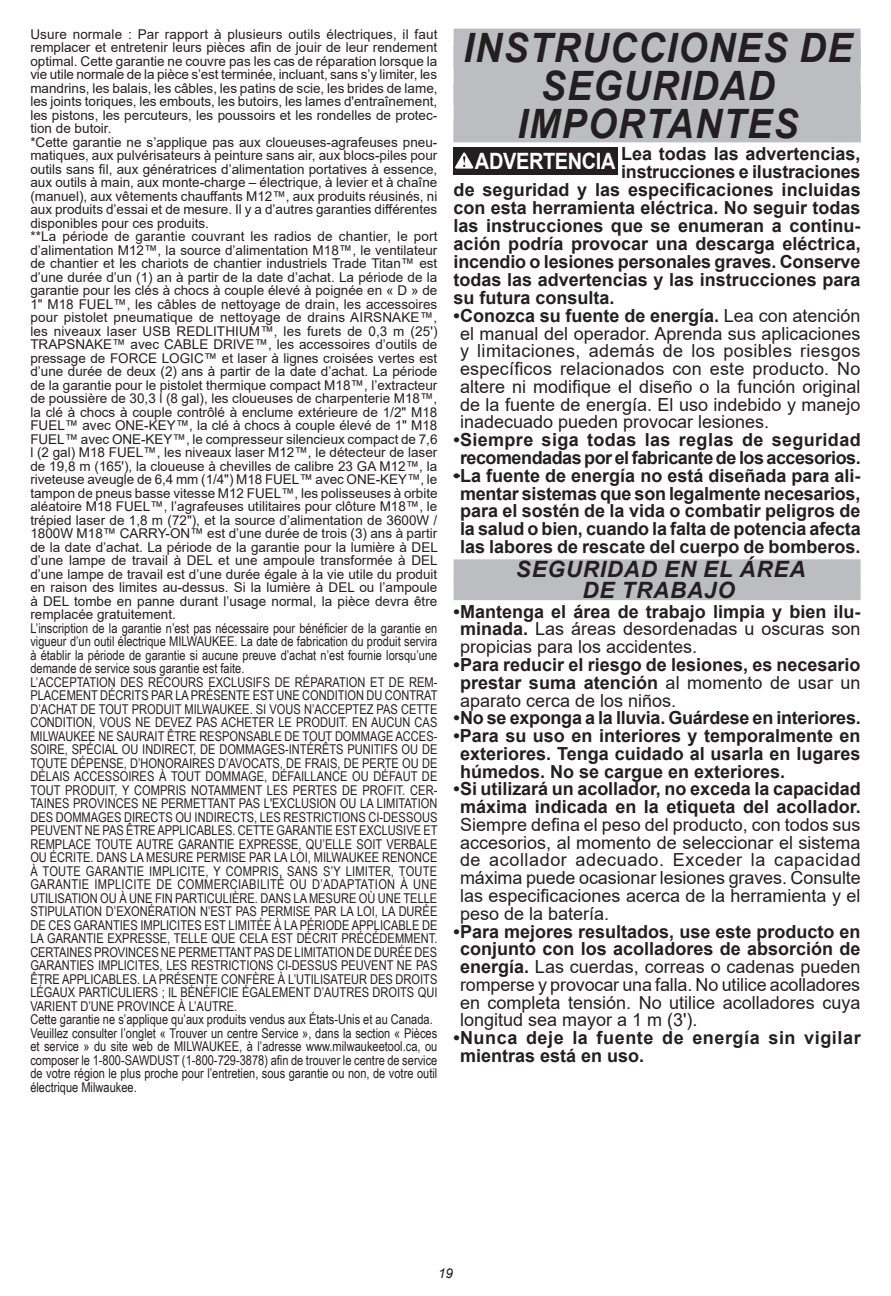
<style>
.page{position:relative;width:891px;height:1296px;background:#fff}
.page>*{position:absolute;margin:0;border:0;box-sizing:border-box;transform-origin:0 0}
.Reverse_Headings_2-l{font:italic 700 40.5px "Arial";letter-spacing:.035em;color:#231f20;scale:.92 1}
.Reverse_Headings_2-l-2{font:italic 700 22.5px/20.2px "Arial";letter-spacing:.035em;color:#231f20;text-align:center}
.t1{font:700 22.5px "Arial";letter-spacing:-.02em;color:#fff;scale:.89 1}
.UL_Warning{font:18px/17.8px "Arial";color:#231f20;text-align:justify}
.Warning{font:700 18px/17.8px "Arial";color:#231f20;text-align:justify}
.Hanging_indent{font:18px/17.8px "Arial";color:#231f20;text-align:justify}
.UL_Warning-2{font:700 18px/17.8px "Arial";color:#231f20;text-align:center}
.Body_text{font:700 18px/17.8px "Arial";color:#231f20;text-align:justify}
.UL_Warning-3{font:700 18px/17.8px "Arial";letter-spacing:-.025em;color:#231f20;text-align:center}
.UL_Warning-4{font:700 18px/17.8px "Arial";letter-spacing:.03em;color:#231f20}
.Body_text-2{font:13.5px/13.5px "Arial";color:#231f20;text-align:justify}
.Body_text-3{font:13.5px/13.5px "Arial Narrow";color:#231f20;text-align:justify}
.t2{font:italic 13.5px "Arial";color:#231f20}
.s1{font-weight:700}
.s2{font-weight:400}
</style>
<div class="page">
<div style="left:454px;top:29px;width:407px;height:38px;background:#bcbdc0"></div>
<div style="left:454px;top:66px;width:407px;height:38px;background:#bcbdc0"></div>
<div style="left:454px;top:104px;width:407px;height:38px;background:#bcbdc0"></div>
<div style="left:454px;top:559px;width:407px;height:21px;background:#bcbdc0"></div>
<div style="left:454px;top:579px;width:407px;height:21px;background:#bcbdc0"></div>
<div style="left:454px;top:147px;width:164px;height:27px;background:#231f20"></div>
<svg style="left:455px;top:153px;width:18px;height:16px"></svg>
<svg style="left:454px;top:475px;width:6px;height:2px"></svg>
<p class="Body_text-2" style="left:30px;top:27px;width:409px">Usure normale : Par rapport à plusieurs outils électriques, il faut remplacer et entretenir leurs pièces afin de jouir de leur rendement optimal. Cette garantie ne couvre pas les cas de réparation lorsque la vie utile normale de la pièce s’est terminée, incluant, sans s’y limiter, les mandrins, les balais, les câbles, les patins de scie, les brides de lame, les joints toriques, les embouts, les butoirs, les lames d'entraînement, les pistons, les percuteurs, les poussoirs et les rondelles de protec&shy;tion de butoir.</p>
<p class="Body_text-2" style="left:30px;top:135px;width:409px">*Cette garantie ne s’applique pas aux cloueuses-agrafeuses pneu&shy;matiques, aux pulvérisateurs à peinture sans air, aux blocs-piles pour outils sans fil, aux génératrices d’alimentation portatives à essence, aux outils à main, aux monte-charge – électrique, à levier et à chaîne (manuel), aux vêtements chauffants M12™, aux produits réusinés, ni aux produits d’essai et de mesure. Il y a d’autres garanties différentes disponibles pour ces produits.</p>
<p class="Body_text-2" style="left:30px;top:230px;width:409px">**La période de garantie couvrant les radios de chantier, le port d’alimentation M12™, la source d’alimentation M18™, le ventilateur de chantier et les chariots de chantier industriels Trade Titan™ est d’une durée d’un (1) an à partir de la date d’achat. La période de la garantie pour les clés à chocs à couple élevé à poignée en « D » de 1" M18 FUEL™, les câbles de nettoyage de drain, les accessoires pour pistolet pneumatique de nettoyage de drains AIRSNAKE™, les niveaux laser USB REDLITHIUM™, les furets de 0,3 m (25')<br>TRAPSNAKE™ avec CABLE DRIVE™, les accessoires d’outils de pressage de FORCE LOGIC™ et laser à lignes croisées vertes est d’une durée de deux (2) ans à partir de la date d’achat. La période de la garantie pour le pistolet thermique compact M18™, l’extracteur de poussière de 30,3 l (8 gal), les cloueuses de charpenterie M18™, la clé à chocs à couple contrôlé à enclume extérieure de 1/2" M18<br>FUEL™ avec ONE-KEY™, la clé à chocs à couple élevé de 1" M18<br>FUEL™ avec ONE-KEY™, le compresseur silencieux compact de 7,6 l (2 gal) M18 FUEL™, les niveaux laser M12™, le détecteur de laser de 19,8 m (165'), la cloueuse à chevilles de calibre 23 GA M12™, la riveteuse aveugle de 6,4 mm (1/4") M18 FUEL™ avec ONE-KEY™, le tampon de pneus basse vitesse M12 FUEL™, les polisseuses à orbite aléatoire M18 FUEL™, l’agrafeuses utilitaires pour clôture M18™, le trépied laser de 1,8 m (72"), et la source d’alimentation de 3600W / 1800W M18™ CARRY-ON™ est d’une durée de trois (3) ans à partir de la date d’achat. La période de la garantie pour la lumière à DEL d’une lampe de travail à DEL et une ampoule transformée à DEL d’une lampe de travail est d’une durée égale à la vie utile du produit en raison des limites au-dessus. Si la lumière à DEL ou l’ampoule à DEL tombe en panne durant l’usage normal, la pièce devra être remplacée gratuitement.</p>
<p class="Body_text-3" style="left:30px;top:621px;width:409px">L’inscription de la garantie n’est pas nécessaire pour bénéficier de la garantie en vigueur d’un outil électrique MILWAUKEE. La date de fabrication du produit servira à établir la période de garantie si aucune preuve d’achat n’est fournie lorsqu’une demande de service sous garantie est faite.</p>
<p class="Body_text-3" style="left:30px;top:675px;width:409px">L’ACCEPTATION DES RECOURS EXCLUSIFS DE RÉPARATION ET DE REM-PLACEMENT DÉCRITS PAR LA PRÉSENTE EST UNE CONDITION DU CONTRAT D’ACHAT DE TOUT PRODUIT MILWAUKEE. SI VOUS N’ACCEPTEZ PAS CETTE CONDITION, VOUS NE DEVEZ PAS ACHETER LE PRODUIT. EN AUCUN CAS MILWAUKEE NE SAURAIT ÊTRE RESPONSABLE DE TOUT DOMMAGE ACCES-SOIRE, SPÉCIAL OU INDIRECT, DE DOMMAGES-INTÉRÊTS PUNITIFS OU DE TOUTE DÉPENSE, D’HONORAIRES D’AVOCATS, DE FRAIS, DE PERTE OU DE DÉLAIS ACCESSOIRES À TOUT DOMMAGE, DÉFAILLANCE OU DÉFAUT DE TOUT PRODUIT, Y COMPRIS NOTAMMENT LES PERTES DE PROFIT. CER-TAINES PROVINCES NE PERMETTANT PAS L'EXCLUSION OU LA LIMITATION DES DOMMAGES DIRECTS OU INDIRECTS, LES RESTRICTIONS CI-DESSOUS PEUVENT NE PAS ÊTRE APPLICABLES. CETTE GARANTIE EST EXCLUSIVE ET REMPLACE TOUTE AUTRE GARANTIE EXPRESSE, QU’ELLE SOIT VERBALE OU ÉCRITE. DANS LA MESURE PERMISE PAR LA LOI, MILWAUKEE RENONCE À TOUTE GARANTIE IMPLICITE, Y COMPRIS, SANS S’Y LIMITER, TOUTE GARANTIE IMPLICITE DE COMMERCIABILITÉ OU D’ADAPTATION À UNE UTILISATION OU À UNE FIN PARTICULIÈRE. DANS LA MESURE OÙ UNE TELLE STIPULATION D’EXONÉRATION N’EST PAS PERMISE PAR LA LOI, LA DURÉE DE CES GARANTIES IMPLICITES EST LIMITÉE À LA PÉRIODE APPLICABLE DE LA GARANTIE EXPRESSE, TELLE QUE CELA EST DÉCRIT PRÉCÉDEMMENT.<br>CERTAINES PROVINCES NE PERMETTANT PAS DE LIMITATION DE DURÉE DES GARANTIES IMPLICITES, LES RESTRICTIONS CI-DESSUS PEUVENT NE PAS ÊTRE APPLICABLES. LA PRÉSENTE CONFÈRE À L’UTILISATEUR DES DROITS LÉGAUX PARTICULIERS ; IL BÉNÉFICIE ÉGALEMENT D’AUTRES DROITS QUI VARIENT D’UNE PROVINCE À L’AUTRE.</p>
<p class="Body_text-3" style="left:30px;top:1012px;width:404px">Cette garantie ne s’applique qu’aux produits vendus aux États-Unis et au Canada.</p>
<p class="Body_text-3" style="left:30px;top:1026px;width:409px">Veuillez consulter l’onglet « Trouver un centre Service », dans la section « Pièces et service » du site web de MILWAUKEE, à l’adresse www.milwaukeetool.ca, ou composer le 1-800-SAWDUST (1-800-729-3878) afin de trouver le centre de service de votre région le plus proche pour l’entretien, sous garantie ou non, de votre outil électrique Milwaukee.</p>
<p class="Reverse_Headings_2-l" style="left:463px;top:21px;width:424px">INSTRUCCIONES DE</p>
<p class="Reverse_Headings_2-l" style="left:541px;top:59px;width:256px">SEGURIDAD</p>
<p class="Reverse_Headings_2-l" style="left:518px;top:96px;width:307px">IMPORTANTES</p>
<p class="t1" style="left:475px;top:146px;width:159px">ADVERTENCIA</p>
<p class="Warning" style="left:621px;top:145px;width:241px">Lea todas las advertencias,</p>
<p class="Warning" style="left:621px;top:163px;width:241px">instrucciones e ilustraciones</p>
<p class="Warning" style="left:454px;top:181px;width:409px">de seguridad y las especificaciones incluidas</p>
<p class="Warning" style="left:454px;top:199px;width:409px">con esta herramienta eléctrica. No seguir todas</p>
<p class="Warning" style="left:454px;top:217px;width:409px">las instrucciones que se enumeran a continu-</p>
<p class="Warning" style="left:454px;top:235px;width:409px">ación podría provocar una descarga eléctrica,</p>
<p class="Warning" style="left:454px;top:253px;width:408px">incendio o lesiones personales graves. Conserve</p>
<p class="Warning" style="left:454px;top:271px;width:409px">todas las advertencias y las instrucciones para</p>
<p class="Warning" style="left:454px;top:289px;width:163px">su futura consulta.</p>
<p class="UL_Warning" style="left:460px;top:306px;width:402px;text-indent:-6px"><span class="s1">•Conozca su fuente de energía.</span> Lea con atención el manual del operador. Aprenda sus aplicaciones y limitaciones, además de los posibles riesgos específicos relacionados con este producto. No altere ni modifique el diseño o la función original de la fuente de energía. El uso indebido y manejo inadecuado pueden provocar lesiones.</p>
<p class="UL_Warning-3" style="left:454px;top:431px;width:409px">•Siempre siga todas las reglas de seguridad recomendadas por el fabricante de los accesorios.</p>
<p class="UL_Warning-2" style="left:454px;top:467px;width:409px">•La fuente de energía no está diseñada para ali&shy;mentar sistemas que son legalmente necesarios, para el sostén de la vida o combatir peligros de la salud o bien, cuando la falta de potencia afecta las labores de rescate del cuerpo de bomberos.</p>
<p class="Reverse_Headings_2-l-2" style="left:516px;top:560px;width:291px">SEGURIDAD EN EL ÁREA<br>DE TRABAJO</p>
<p class="UL_Warning" style="left:460px;top:602px;width:402px;text-indent:-6px"><span class="s1">•Mantenga el área de trabajo limpia y bien ilu&shy;minada.</span> Las áreas desordenadas u oscuras son propicias para los accidentes.</p>
<p class="Body_text" style="left:460px;top:656px;width:402px;text-indent:-6px">•Para reducir el riesgo de lesiones, es necesario prestar suma atención <span class="s2">al momento de usar un aparato cerca de los niños.</span></p>
<p class="UL_Warning-2" style="left:454px;top:709px;width:409px">•No se exponga a la lluvia. Guárdese en interiores.</p>
<p class="Warning" style="left:460px;top:727px;width:402px;text-indent:-6px">•Para su uso en interiores y temporalmente en exteriores. Tenga cuidado al usarla en lugares húmedos. No se cargue en exteriores.</p>
<p class="Hanging_indent" style="left:460px;top:780px;width:402px;text-indent:-6px"><span class="s1">•Si utilizará un acollador, no exceda la capacidad máxima indicada en la etiqueta del acollador.<br></span>Siempre defina el peso del producto, con todos sus accesorios, al momento de seleccionar el sistema de acollador adecuado. Exceder la capacidad máxima puede ocasionar lesiones graves. Consulte las especificaciones acerca de la herramienta y el peso de la batería.</p>
<p class="UL_Warning" style="left:460px;top:922px;width:402px;text-indent:-6px"><span class="s1">•Para mejores resultados, use este producto en conjunto con los acolladores de absorción de energía.</span> Las cuerdas, correas o cadenas pueden romperse y provocar una falla. No utilice acolladores en completa tensión. No utilice acolladores cuya longitud sea mayor a 1 m (3').</p>
<p class="UL_Warning-4" style="left:460px;top:1029px;width:402px;text-indent:-6px">•Nunca deje la fuente de energía sin vigilar mientras está en uso.</p>
<p class="t2" style="left:438px;top:1265px;width:17px">19</p>
</div>
